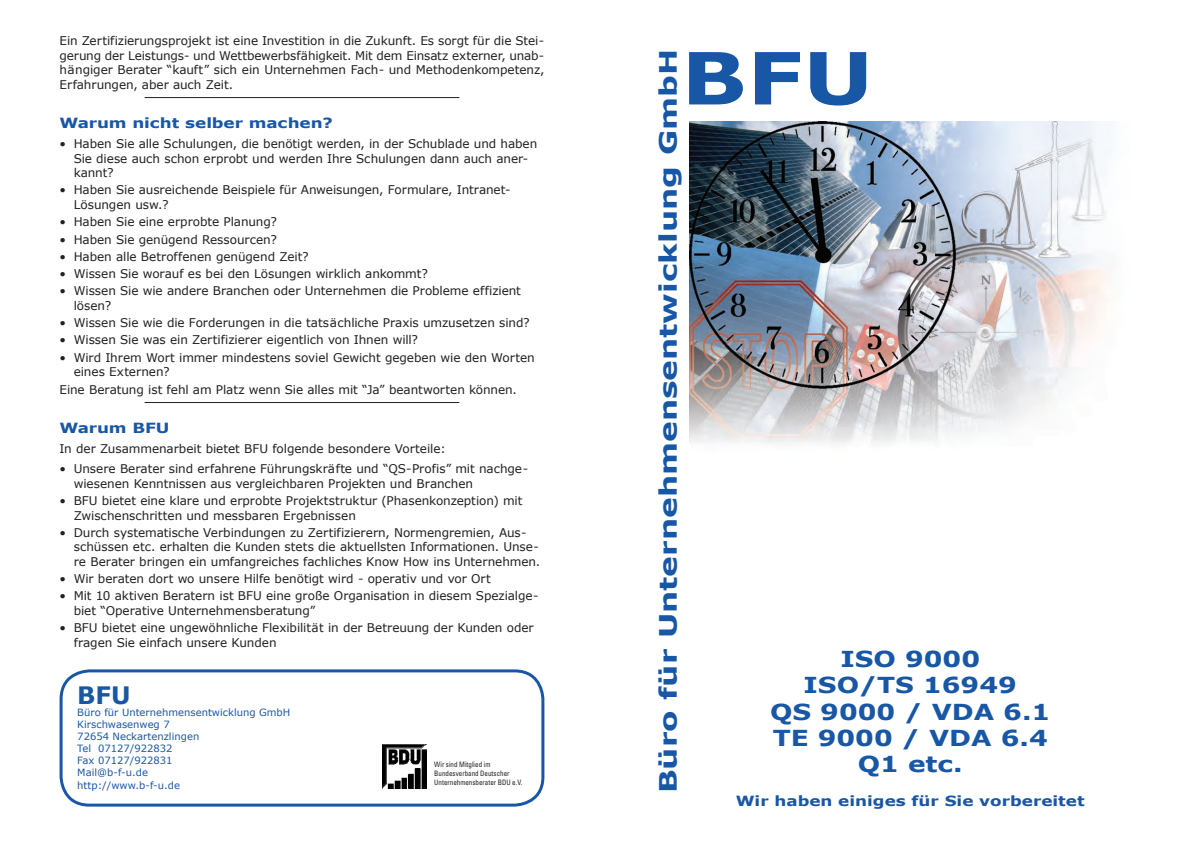
<style>
.page{position:relative;width:1191px;height:842px;background:#fff}
.page>*{position:absolute;margin:0;border:0;box-sizing:border-box;transform-origin:0 0}
.t1{font:700 72px "Verdana";color:#1857a6;scale:1.2 1}
.t2{font:700 24px "Verdana";color:#1857a6;scale:1.3 1}
.t3{font:700 24px "Verdana";color:#1857a6}
.t4{font:700 22px/26.4px "Verdana";color:#1857a6;text-align:center;scale:1.2 1}
.t5{font:700 14px "Verdana";color:#1857a6;scale:1.2 1}
.t6{font:12px/14.5px "Verdana";letter-spacing:-.005em;color:#231f20}
.t7{font:10px/12px "Verdana";color:#1857a6}
.t8{font:condensed 7.5px/9px "Univers";color:#231f20;scale:.94 1}
</style>
<div class="page">
<div style="left:60px;top:669px;width:484px;height:138px;border:3px solid #1857a6;border-radius:28px"></div>
<svg style="left:382px;top:744px;width:45px;height:45px"></svg>
<img style="left:382px;top:744px;width:44px;height:44px">
<img style="left:689px;top:122px;width:419px;height:322px">
<hr style="left:145px;top:97px;width:314px;height:1px;background:#231f20">
<hr style="left:145px;top:402px;width:314px;height:1px;background:#231f20">
<p class="t6" style="left:60px;top:33px;width:486px;text-align:justify">Ein Zertifizierungsprojekt ist eine Investition in die Zukunft. Es sorgt für die Stei&shy;gerung der Leistungs- und Wettbewerbsfähigkeit. Mit dem Einsatz externer, unab&shy;hängiger Berater “kauft” sich ein Unternehmen Fach- und Methodenkompetenz, Erfahrungen, aber auch Zeit.</p>
<p class="t5" style="left:60px;top:114px;width:229px">Warum nicht selber machen?</p>
<p class="t6" style="left:74px;top:136px;width:465px;text-indent:-14px">• Haben Sie alle Schulungen, die benötigt werden, in der Schublade und haben<br>Sie diese auch schon erprobt und werden Ihre Schulungen dann auch aner&shy;kannt?</p>
<p class="t6" style="left:74px;top:182px;width:438px;text-indent:-14px">• Haben Sie ausreichende Beispiele für Anweisungen, Formulare, Intranet-<br>Lösungen usw.?</p>
<p class="t6" style="left:60px;top:214px;width:219px">• Haben Sie eine erprobte Planung?</p>
<p class="t6" style="left:60px;top:231px;width:219px">• Haben Sie genügend Ressourcen?</p>
<p class="t6" style="left:60px;top:249px;width:251px">• Haben alle Betroffenen genügend Zeit?</p>
<p class="t6" style="left:60px;top:266px;width:370px">• Wissen Sie worauf es bei den Lösungen wirklich ankommt?</p>
<p class="t6" style="left:74px;top:283px;width:449px;text-indent:-14px">• Wissen Sie wie andere Branchen oder Unternehmen die Probleme effizient lösen?</p>
<p class="t6" style="left:60px;top:315px;width:471px">• Wissen Sie wie die Forderungen in die tatsächliche Praxis umzusetzen sind?</p>
<p class="t6" style="left:60px;top:332px;width:360px">• Wissen Sie was ein Zertifizierer eigentlich von Ihnen will?</p>
<p class="t6" style="left:74px;top:350px;width:462px;text-indent:-14px">• Wird Ihrem Wort immer mindestens soviel Gewicht gegeben wie den Worten eines Externen?</p>
<p class="t6" style="left:60px;top:381px;width:459px">Eine Beratung ist fehl am Platz wenn Sie alles mit “Ja” beantworten können.</p>
<p class="t5" style="left:60px;top:419px;width:93px">Warum BFU</p>
<p class="t6" style="left:60px;top:441px;width:388px">In der Zusammenarbeit bietet BFU folgende besondere Vorteile:</p>
<p class="t6" style="left:74px;top:461px;width:456px;text-indent:-14px">• Unsere Berater sind erfahrene Führungskräfte und “QS-Profis” mit nachge&shy;wiesenen Kenntnissen aus vergleichbaren Projekten und Branchen</p>
<p class="t6" style="left:74px;top:493px;width:450px;text-indent:-14px">• BFU bietet eine klare und erprobte Projektstruktur (Phasenkonzeption) mit<br>Zwischenschritten und messbaren Ergebnissen</p>
<p class="t6" style="left:74px;top:525px;width:468px;text-indent:-14px">• Durch systematische Verbindungen zu Zertifizierern, Normengremien, Aus&shy;schüssen etc. erhalten die Kunden stets die aktuellsten Informationen. Unse&shy;re Berater bringen ein umfangreiches fachliches Know How ins Unternehmen.</p>
<p class="t6" style="left:60px;top:571px;width:433px">• Wir beraten dort wo unsere Hilfe benötigt wird - operativ und vor Ort</p>
<p class="t6" style="left:74px;top:588px;width:466px;text-indent:-14px">• Mit 10 aktiven Beratern ist BFU eine große Organisation in diesem Spezialge&shy;biet “Operative Unternehmensberatung”</p>
<p class="t6" style="left:74px;top:620px;width:461px;text-indent:-14px">• BFU bietet eine ungewöhnliche Flexibilität in der Betreuung der Kunden oder fragen Sie einfach unsere Kunden</p>
<h2 class="t3" style="left:77px;top:680px;width:55px">BFU</h2>
<p class="t7" style="left:77px;top:706px;width:215px">Büro für Unternehmensentwicklung GmbH<br>Kirschwasenweg 7<br>72654 Neckartenzlingen<br>Tel 07127/922832<br>Fax 07127/922831<br>Mail@b-f-u.de<br>http://www.b-f-u.de</p>
<p class="t8" style="left:434px;top:760px;width:95px">Wir sind Mitglied im<br>Bundesverband Deutscher<br>Unternehmensberater BDU e.V.</p>
<h1 class="t1" style="left:681px;top:32px;width:162px">BFU</h1>
<h2 class="t2" style="left:653px;top:793px;width:574px;rotate:-90deg">Büro für Unternehmensentwicklung GmbH</h2>
<h3 class="t4" style="left:770px;top:645px;width:235px">ISO 9000<br>ISO/TS 16949<br>QS 9000 / VDA 6.1<br>TE 9000 / VDA 6.4<br>Q1 etc.</h3>
<p class="t5" style="left:735px;top:792px;width:292px">Wir haben einiges für Sie vorbereitet</p>
</div>
